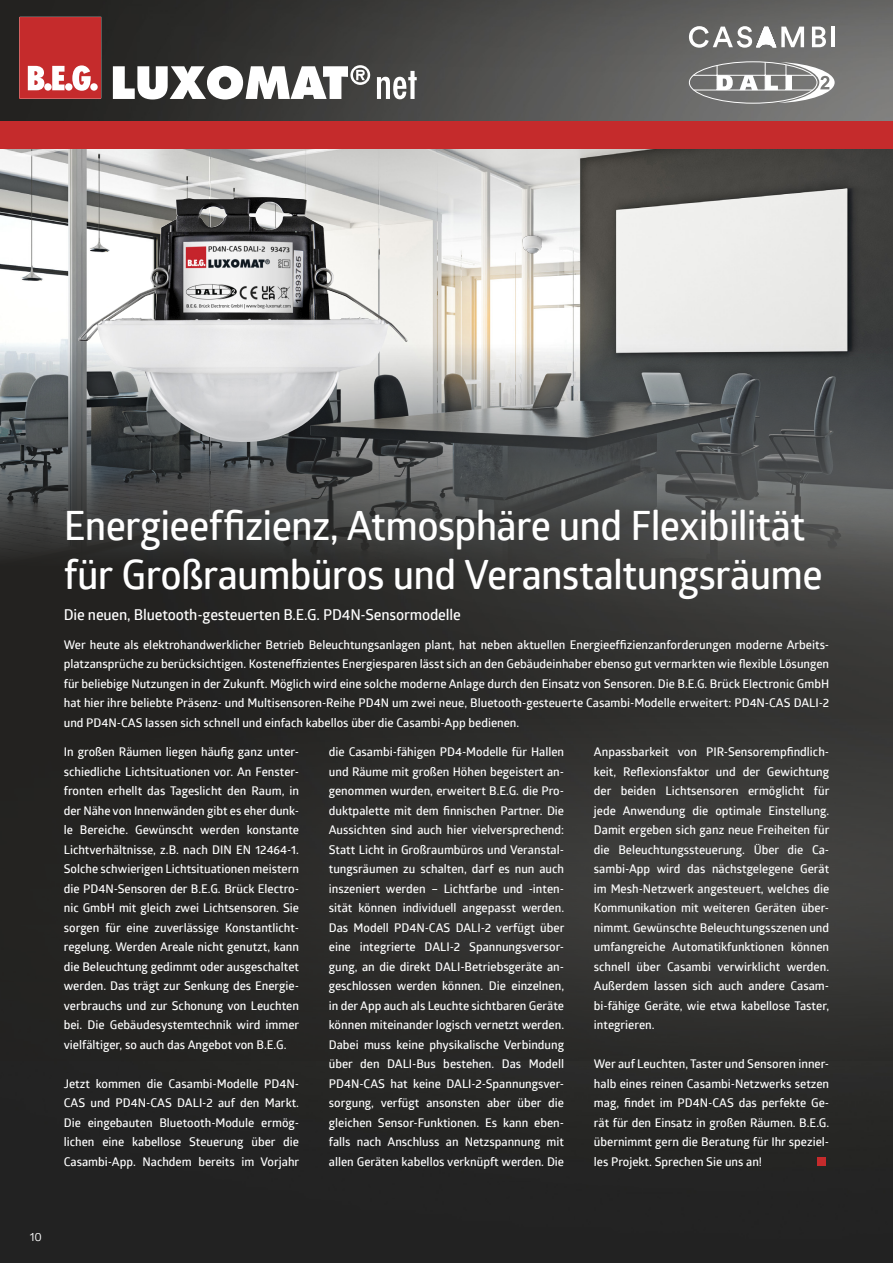
<style>
.page{position:relative;width:893px;height:1263px;background:#fff}
.page>*{position:absolute;margin:0;border:0;box-sizing:border-box;transform-origin:0 0}
.t1{font:600 40.5px/48.6px "Glober";letter-spacing:-.02em;color:#fff}
.t2{font:600 15px "Glober";letter-spacing:-.01em;color:#fff}
.t3{font:600 12px/19.5px "Glober";color:#fff;text-align:justify}
.t4{font:12px "Glober";color:#fff}
</style>
<div class="page">
<div style="left:0;top:1060px;width:893px;height:203px;background:#232323"></div>
<img style="left:0;top:0;width:893px;height:1060px">
<img style="left:0;top:149px;width:893px;height:417px">
<div style="left:0;top:121px;width:893px;height:28px;background:#c52b2c"></div>
<svg style="left:689px;top:26px;width:115px;height:22px"></svg>
<svg style="left:812px;top:27px;width:14px;height:20px"></svg>
<hr style="left:831px;top:27px;width:4px;height:20px;background:#fff">
<img style="left:78px;top:197px;width:330px;height:247px">
<div style="left:689px;top:61px;width:128px;height:43px;border:1px solid #fff;border-radius:50%"></div>
<hr style="left:693px;top:75px;width:120px;height:1px;background:#fff">
<hr style="left:694px;top:90px;width:119px;height:1px;background:#fff">
<svg style="left:739px;top:75px;width:19px;height:15px"></svg>
<svg style="left:765px;top:62px;width:70px;height:41px"></svg>
<div style="left:786px;top:75px;width:6px;height:15px;background:#fff"></div>
<svg style="left:717px;top:65px;width:16px;height:25px"></svg>
<img style="left:519px;top:224px;width:43px;height:33px">
<svg style="left:20px;top:17px;width:85px;height:81px"></svg>
<div style="left:90px;top:83px;width:8px;height:8px;background:#fff;border-radius:50%"></div>
<svg style="left:113px;top:65px;width:257px;height:34px"></svg>
<svg style="left:377px;top:71px;width:40px;height:28px"></svg>
<div style="left:817px;top:1157px;width:9px;height:9px;background:#c52b2c"></div>
<h1 class="t1" style="left:64px;top:500px;width:760px">Energieeffizienz, Atmosphäre und Flexibilität für Großraumbüros und Veranstaltungsräume</h1>
<p class="t2" style="left:64px;top:604px;width:398px">Die neuen, Bluetooth-gesteuerten B.E.G. PD4N-Sensormodelle</p>
<p class="t3" style="left:64px;top:634px;width:767px">Wer heute als elektrohandwerklicher Betrieb Beleuchtungsanlagen plant, hat neben aktuellen Energieeffizienzanforderungen moderne Arbeits&shy;platzansprüche zu berücksichtigen. Kosteneffizientes Energiesparen lässt sich an den Gebäudeinhaber ebenso gut vermarkten wie flexible Lösungen für beliebige Nutzungen in der Zukunft. Möglich wird eine solche moderne Anlage durch den Einsatz von Sensoren. Die B.E.G. Brück Electronic GmbH hat hier ihre beliebte Präsenz- und Multisensoren-Reihe PD4N um zwei neue, Bluetooth-gesteuerte Casambi-Modelle erweitert: PD4N-CAS DALI-2 und PD4N-CAS lassen sich schnell und einfach kabellos über die Casambi-App bedienen.</p>
<p class="t3" style="left:64px;top:742px;width:237px">In großen Räumen liegen häufig ganz unter&shy;schiedliche Lichtsituationen vor. An Fenster&shy;fronten erhellt das Tageslicht den Raum, in der Nähe von Innenwänden gibt es eher dunk&shy;le Bereiche. Gewünscht werden konstante Lichtverhältnisse, z.B. nach DIN EN 12464-1.<br>Solche schwierigen Lichtsituationen meistern die PD4N-Sensoren der B.E.G. Brück Electro&shy;nic GmbH mit gleich zwei Lichtsensoren. Sie sorgen für eine zuverlässige Konstantlicht&shy;regelung. Werden Areale nicht genutzt, kann die Beleuchtung gedimmt oder ausgeschaltet werden. Das trägt zur Senkung des Energie&shy;verbrauchs und zur Schonung von Leuchten bei. Die Gebäudesystemtechnik wird immer vielfältiger, so auch das Angebot von B.E.G.</p>
<p class="t3" style="left:64px;top:1073px;width:237px">Jetzt kommen die Casambi-Modelle PD4N-CAS und PD4N-CAS DALI-2 auf den Markt.<br>Die eingebauten Bluetooth-Module ermög&shy;lichen eine kabellose Steuerung über die Casambi-App. Nachdem bereits im Vorjahr</p>
<p class="t3" style="left:329px;top:742px;width:237px">die Casambi-fähigen PD4-Modelle für Hallen und Räume mit großen Höhen begeistert an&shy;genommen wurden, erweitert B.E.G. die Pro&shy;duktpalette mit dem finnischen Partner. Die Aussichten sind auch hier vielversprechend:<br>Statt Licht in Großraumbüros und Veranstal&shy;tungsräumen zu schalten, darf es nun auch inszeniert werden – Lichtfarbe und -inten&shy;sität können individuell angepasst werden.<br>Das Modell PD4N-CAS DALI-2 verfügt über eine integrierte DALI-2 Spannungsversor&shy;gung, an die direkt DALI-Betriebsgeräte an&shy;geschlossen werden können. Die einzelnen, in der App auch als Leuchte sichtbaren Geräte können miteinander logisch vernetzt werden.<br>Dabei muss keine physikalische Verbindung über den DALI-Bus bestehen. Das Modell PD4N-CAS hat keine DALI-2-Spannungsver&shy;sorgung, verfügt ansonsten aber über die gleichen Sensor-Funktionen. Es kann eben&shy;falls nach Anschluss an Netzspannung mit allen Geräten kabellos verknüpft werden. Die</p>
<p class="t3" style="left:594px;top:742px;width:237px">Anpassbarkeit von PIR-Sensorempfindlich&shy;keit, Reflexionsfaktor und der Gewichtung der beiden Lichtsensoren ermöglicht für jede Anwendung die optimale Einstellung.<br>Damit ergeben sich ganz neue Freiheiten für die Beleuchtungssteuerung. Über die Ca&shy;sambi-App wird das nächstgelegene Gerät im Mesh-Netzwerk angesteuert, welches die Kommunikation mit weiteren Geräten über&shy;nimmt. Gewünschte Beleuchtungsszenen und umfangreiche Automatikfunktionen können schnell über Casambi verwirklicht werden.<br>Außerdem lassen sich auch andere Casam&shy;bi-fähige Geräte, wie etwa kabellose Taster, integrieren.</p>
<p class="t3" style="left:594px;top:1054px;width:237px">Wer auf Leuchten, Taster und Sensoren inner&shy;halb eines reinen Casambi-Netzwerks setzen mag, findet im PD4N-CAS das perfekte Ge&shy;rät für den Einsatz in großen Räumen. B.E.G. übernimmt gern die Beratung für Ihr speziel&shy;les Projekt. Sprechen Sie uns an!</p>
<p class="t4" style="left:30px;top:1228px;width:14px">10</p>
</div>
